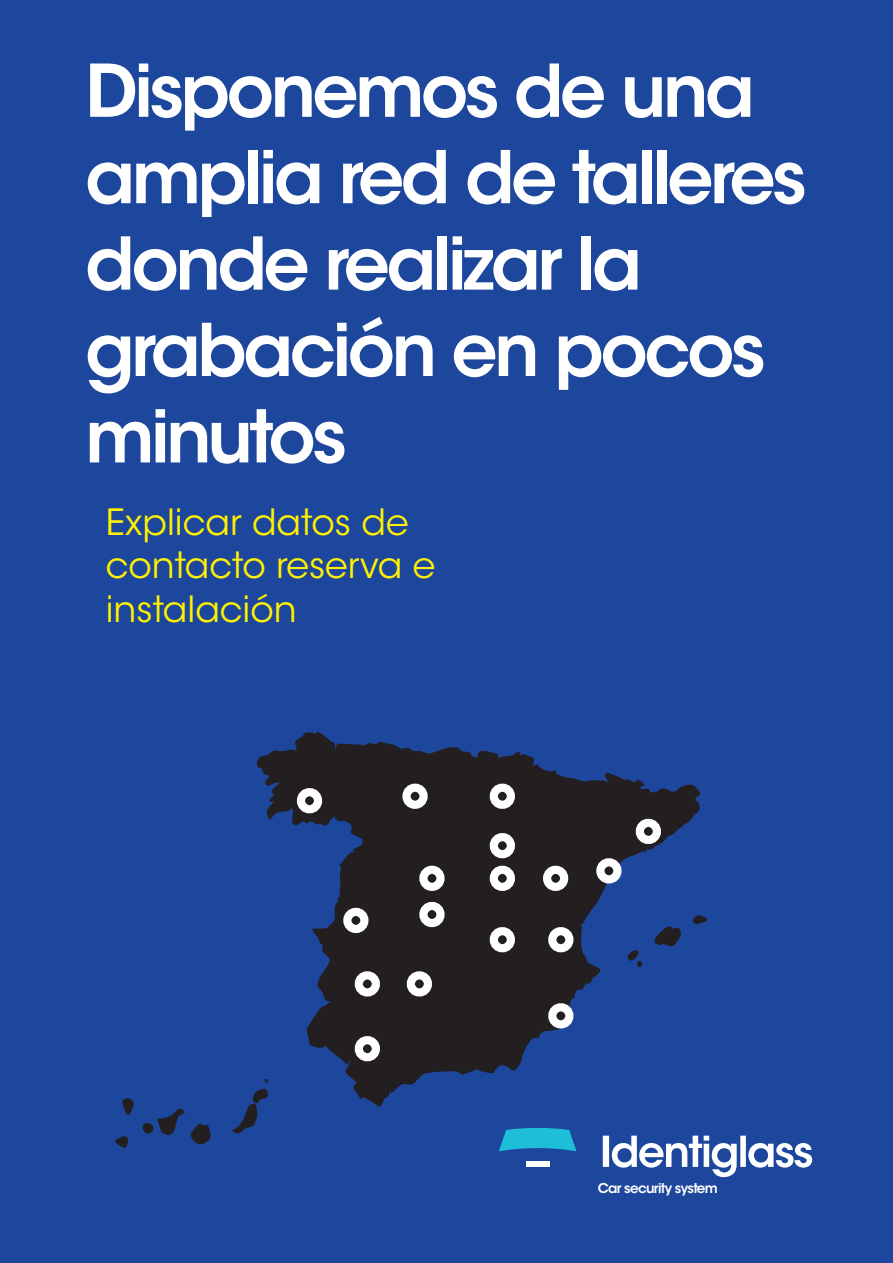
<style>
.page{position:relative;width:893px;height:1263px;background:#1d469d}
.page>*{position:absolute;margin:0;border:0;box-sizing:border-box;transform-origin:0 0}
.t1{font:600 72px/86.4px "ITC Avant Garde Std";letter-spacing:-.05em;color:#fff}
.t2{font:36px/43.2px "ITC Avant Garde Std";color:#fff101}
.t3{font:600 13.5px "ITC Avant Garde Std";letter-spacing:-.05em;color:#fff}
</style>
<div class="page">
<svg style="left:257px;top:731px;width:443px;height:376px;fill:#231f20"></svg>
<svg style="left:654px;top:926px;width:27px;height:21px"></svg>
<svg style="left:232px;top:1079px;width:37px;height:55px"></svg>
<svg style="left:122px;top:1098px;width:12px;height:17px"></svg>
<svg style="left:115px;top:1136px;width:13px;height:12px"></svg>
<svg style="left:693px;top:915px;width:14px;height:9px"></svg>
<svg style="left:627px;top:950px;width:15px;height:17px"></svg>
<div style="left:427px;top:1007px;width:81px;height:67px;background:#231f20"></div>
<svg style="left:142px;top:1108px;width:69px;height:37px"></svg>
<div style="left:548px;top:1003px;width:25px;height:25px;border:17px solid #fff;border-radius:50%"></div>
<div style="left:548px;top:927px;width:25px;height:25px;border:17px solid #fff;border-radius:50%"></div>
<div style="left:490px;top:927px;width:25px;height:25px;border:17px solid #fff;border-radius:50%"></div>
<div style="left:490px;top:866px;width:25px;height:25px;border:17px solid #fff;border-radius:50%"></div>
<div style="left:490px;top:833px;width:25px;height:25px;border:17px solid #fff;border-radius:50%"></div>
<div style="left:490px;top:784px;width:25px;height:25px;border:17px solid #fff;border-radius:50%"></div>
<div style="left:402px;top:784px;width:26px;height:25px;border:17px solid #fff;border-radius:50%"></div>
<div style="left:297px;top:788px;width:25px;height:25px;border:17px solid #fff;border-radius:50%"></div>
<div style="left:355px;top:1036px;width:25px;height:25px;border:17px solid #fff;border-radius:50%"></div>
<div style="left:355px;top:971px;width:25px;height:25px;border:17px solid #fff;border-radius:50%"></div>
<div style="left:407px;top:971px;width:25px;height:25px;border:17px solid #fff;border-radius:50%"></div>
<div style="left:343px;top:908px;width:25px;height:25px;border:17px solid #fff;border-radius:50%"></div>
<div style="left:543px;top:866px;width:25px;height:25px;border:17px solid #fff;border-radius:50%"></div>
<div style="left:419px;top:866px;width:26px;height:25px;border:17px solid #fff;border-radius:50%"></div>
<div style="left:419px;top:902px;width:26px;height:25px;border:17px solid #fff;border-radius:50%"></div>
<div style="left:596px;top:858px;width:25px;height:25px;border:17px solid #fff;border-radius:50%"></div>
<div style="left:636px;top:819px;width:25px;height:25px;border:17px solid #fff;border-radius:50%"></div>
<svg style="left:499px;top:1128px;width:77px;height:23px"></svg>
<div style="left:526px;top:1161px;width:23px;height:6px;background:#fff"></div>
<svg style="left:603px;top:1135px;width:209px;height:42px"></svg>
<p class="t1" style="left:85px;top:47px;width:723px">Disponemos de una amplia red de talleres donde realizar la grabación en pocos minutos</p>
<p class="t2" style="left:106px;top:501px;width:331px">Explicar datos de contacto reserva e instalación</p>
<p class="t3" style="left:598px;top:1179px;width:122px">Car security system</p>
</div>
